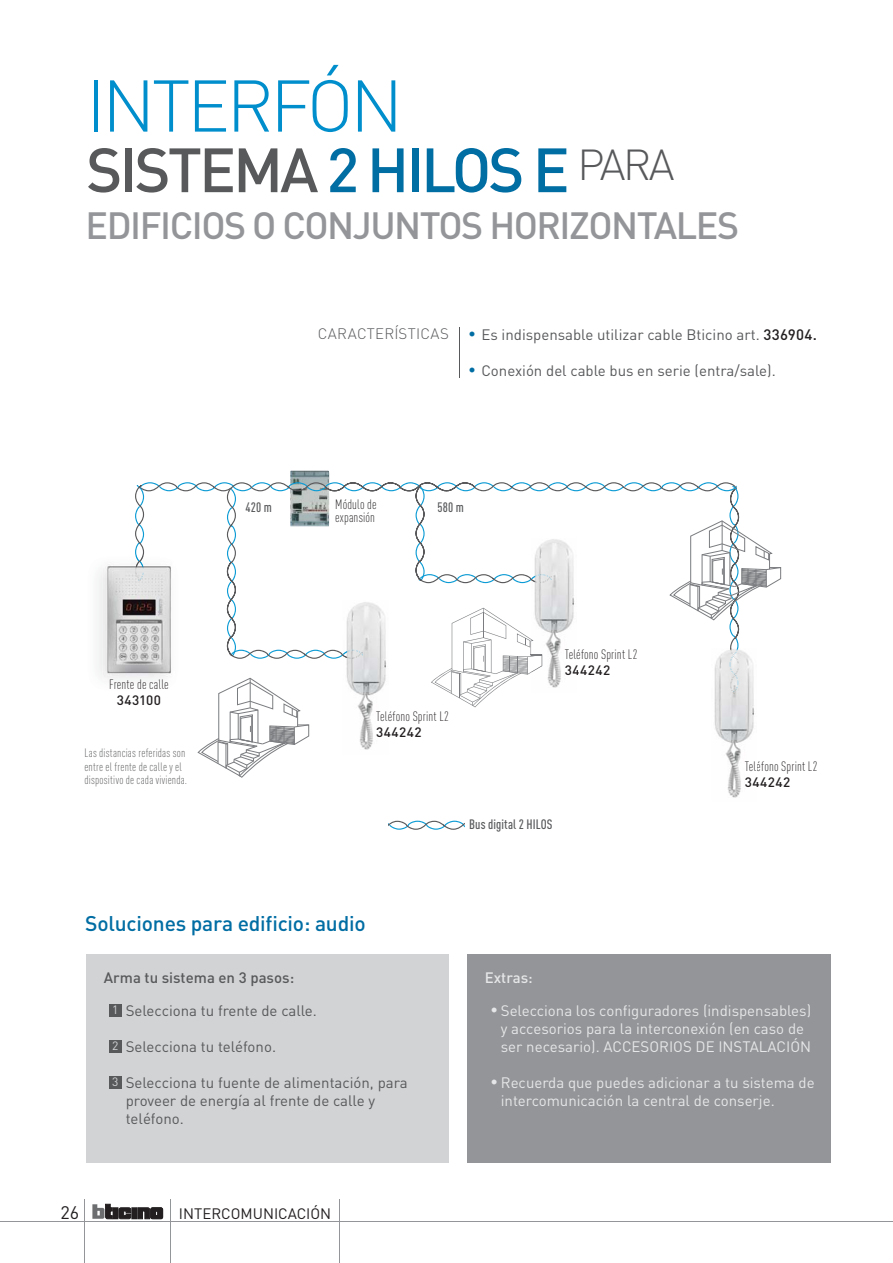
<style>
.page{position:relative;width:893px;height:1263px;background:#fff}
.page>*{position:absolute;margin:0;border:0;box-sizing:border-box;transform-origin:0 0}
.t1{font:300 72px "DIN Pro";letter-spacing:-.05em;color:#008fcc}
.t2{font:500 61.5px "DIN Pro";letter-spacing:-.05em;color:#58595b}
.t3{font:300 42.75px "DIN Pro";color:#58595b}
.t4{font:500 37.5px "DIN Pro";letter-spacing:-.04em;color:#939598}
.t5{font:500 21px "DIN";letter-spacing:-.01em;color:#006da3}
.t6{font:18px "DIN Pro";color:#231f20}
.t7{font:15px/18px "DIN";color:#58595b}
.t8{font:15px/18px "DIN";color:#e6e7e8}
.t9{font:500 15px "DIN";color:#58595b}
.t10{font:15px "DIN";color:#231f20}
.t11{font:300 15px "DIN Pro";letter-spacing:.015em;color:#58595b}
.t12{font:500 15px "DIN";color:#e6e7e8}
.t13{font:300 condensed 13.5px/13.5px "DIN Pro";letter-spacing:.01em;color:#231f20}
.t14{font:500 13.5px "DIN Pro";letter-spacing:.03em;color:#231f20}
.t15{font:500 condensed 13.5px "DIN Pro";letter-spacing:.01em;color:#58595b}
.t16{font:300 condensed 12px/13.5px "DIN Pro";letter-spacing:.02em;color:#58595b}
.t17{font:12px "DIN";color:#d1d3d4}
.s1{color:#006da3}
.s2{font-family:"DIN Pro";color:#006da3}
.s3{font-family:"DIN Pro";font-weight:500;color:#231f20}
.s4{font-family:"DIN Pro";font-weight:300}
</style>
<div class="page">
<img style="left:290px;top:471px;width:39px;height:11px">
<div style="left:86px;top:955px;width:363px;height:208px;background:#d1d3d4"></div>
<div style="left:467px;top:955px;width:363px;height:208px;background:#939598"></div>
<div style="left:109px;top:1004px;width:13px;height:12px;background:#58595b"></div>
<div style="left:109px;top:1040px;width:13px;height:13px;background:#58595b"></div>
<div style="left:109px;top:1076px;width:13px;height:12px;background:#58595b"></div>
<svg style="left:388px;top:821px;width:76px;height:9px"></svg>
<hr style="left:459px;top:327px;width:1px;height:51px;background:#58595b">
<img style="left:727px;top:787px;width:14px;height:11px">
<svg style="left:135px;top:482px;width:646px;height:305px"></svg>
<img style="left:110px;top:680px;width:58px;height:9px">
<img style="left:103px;top:562px;width:72px;height:118px">
<img style="left:141px;top:562px;width:3px;height:18px">
<img style="left:135px;top:562px;width:6px;height:18px">
<hr style="left:0;top:1222px;width:892px;height:1px;background:#939598">
<hr style="left:84px;top:1199px;width:1px;height:64px;background:#939598">
<hr style="left:170px;top:1199px;width:1px;height:64px;background:#939598">
<div style="left:113px;top:1208px;width:5px;height:11px;background:#231f20"></div>
<div style="left:132px;top:1208px;width:5px;height:11px;background:#231f20"></div>
<svg style="left:138px;top:1208px;width:25px;height:11px"></svg>
<svg style="left:92px;top:1204px;width:20px;height:15px"></svg>
<svg style="left:119px;top:1208px;width:12px;height:11px"></svg>
<hr style="left:338px;top:1199px;width:1px;height:64px;background:#939598">
<h1 class="t1" style="left:86px;top:80px;width:319px">INTERFÓN</h1>
<h2 class="t2" style="left:86px;top:148px;width:485px">SISTEMA <span class="s1">2 HILOS E</span></h2>
<h3 class="t4" style="left:86px;top:212px;width:655px">EDIFICIOS O CONJUNTOS HORIZONTALES</h3>
<h3 class="t3" style="left:577px;top:150px;width:98px">PARA</h3>
<p class="t11" style="left:318px;top:328px;width:133px">CARACTERÍSTICAS</p>
<p class="t7" style="left:468px;top:327px;width:350px"><span class="s2">•</span> Es indispensable utilizar cable Bticino art. <span class="s3">336904.</span></p>
<p class="t7" style="left:468px;top:363px;width:309px"><span class="s2">•</span> Conexión del cable bus en serie (entra/sale).</p>
<p class="t13" style="left:109px;top:679px;width:57px">Frente d ll</p>
<p class="t13" style="left:142px;top:679px;width:28px">e ca e</p>
<p class="t14" style="left:117px;top:695px;width:46px">343100</p>
<p class="t16" style="left:84px;top:748px;width:104px">Las distancias referidas son entre el frente de calle y el dispositivo de cada vivienda.</p>
<p class="t13" style="left:335px;top:499px;width:43px">Módulo de expansión</p>
<p class="t15" style="left:245px;top:502px;width:28px">420 m</p>
<p class="t15" style="left:437px;top:502px;width:28px">580 m</p>
<p class="t13" style="left:376px;top:711px;width:74px">Teléfono Sprint L2</p>
<p class="t14" style="left:376px;top:728px;width:47px">344242</p>
<p class="t13" style="left:564px;top:649px;width:74px">Teléfono Sprint L2</p>
<p class="t14" style="left:564px;top:666px;width:47px">344242</p>
<p class="t15" style="left:469px;top:819px;width:85px">Bus digital 2 HILOS</p>
<p class="t13" style="left:744px;top:761px;width:74px">Teléfono Sprint L2</p>
<p class="t14" style="left:744px;top:777px;width:47px">344242</p>
<h3 class="t5" style="left:85px;top:916px;width:282px">Soluciones para edificio: audio</h3>
<p class="t9" style="left:104px;top:972px;width:192px">Arma tu sistema en 3 pasos:</p>
<p class="t12" style="left:484px;top:972px;width:50px">Extras:</p>
<p class="t7" style="left:126px;top:1003px;width:193px">Selecciona tu frente de calle.</p>
<p class="t7" style="left:126px;top:1039px;width:152px">Selecciona tu teléfono.</p>
<p class="t7" style="left:126px;top:1075px;width:283px">Selecciona tu fuente de alimentación, para proveer de energía al frente de calle y teléfono.</p>
<p class="t8" style="left:501px;top:1003px;width:312px;text-indent:-11px"><span class="s4">•</span> Selecciona los configuradores (indispensables) y accesorios para la interconexión (en caso de ser necesario). ACCESORIOS DE INSTALACIÓN</p>
<p class="t8" style="left:501px;top:1075px;width:315px;text-indent:-11px"><span class="s4">•</span> Recuerda que puedes adicionar a tu sistema de intercomunicación la central de conserje.</p>
<p class="t17" style="left:112px;top:1006px;width:8px">1</p>
<p class="t17" style="left:112px;top:1042px;width:8px">2</p>
<p class="t17" style="left:112px;top:1078px;width:8px">3</p>
<p class="t6" style="left:61px;top:1206px;width:20px">26</p>
<p class="t10" style="left:179px;top:1208px;width:154px">INTERCOMUNICACIÓN</p>
</div>
